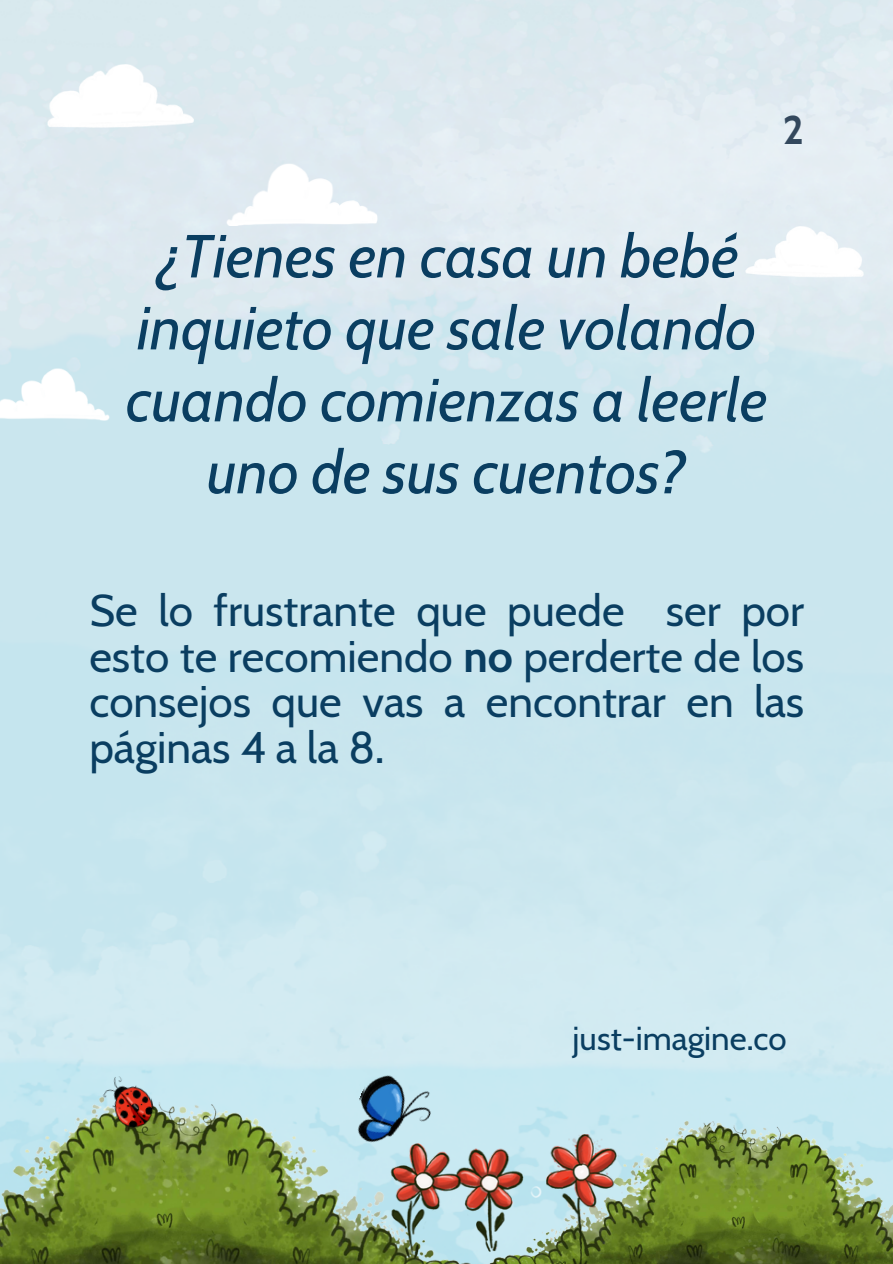
<style>
.page{position:relative;width:893px;height:1264px;background:#fff}
.page>*{position:absolute;margin:0;border:0;box-sizing:border-box;transform-origin:0 0}
.t1{font:italic 60.6px/72px "Cabin";color:#0a3e61;text-align:center}
.t2{font:44.1px/45.5px "Cabin";color:#0a3e61;text-align:justify}
.t3{font:700 39.75px "Cabin";color:#33485d}
.t4{font:33px "Cabin";color:#0a3e61}
.s1{font-weight:700}
</style>
<div class="page">
<img style="left:47px;top:64px;width:206px;height:76px">
<img style="left:145px;top:131px;width:233px;height:95px">
<img style="left:0;top:1058px;width:500px;height:205px">
<img style="left:463px;top:1089px;width:429px;height:174px">
<img style="left:697px;top:226px;width:166px;height:62px">
<img style="left:0;top:341px;width:177px;height:79px">
<img style="left:95px;top:1057px;width:64px;height:86px">
<img style="left:339px;top:1064px;width:112px;height:114px">
<img style="left:372px;top:1134px;width:256px;height:129px">
<p class="t3" style="left:782px;top:106px;width:22px">2</p>
<p class="t1" style="left:126px;top:220px;width:643px">¿Tienes en casa un bebé inquieto que sale volando cuando comienzas a leerle uno de sus cuentos?</p>
<p class="t2" style="left:89px;top:587px;width:716px">Se lo frustrante que puede ser por esto te recomiendo <span class="s1">no</span> perderte de los consejos que vas a encontrar en las páginas 4 a la 8.</p>
<p class="t4" style="left:572px;top:1018px;width:216px">just-imagine.co</p>
</div>
